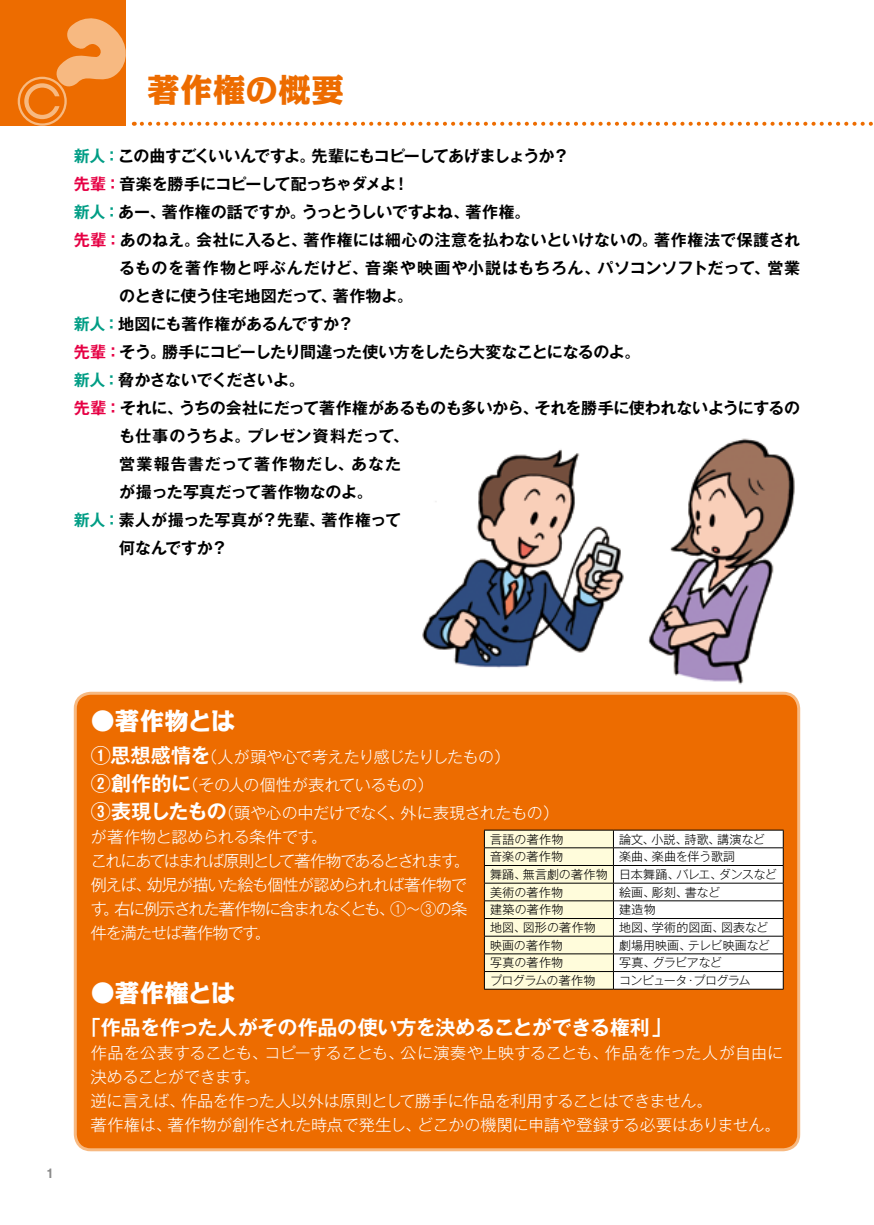
<style>
.page{position:relative;width:874px;height:1225px;background:#fff}
.page>*{position:absolute;margin:0;border:0;box-sizing:border-box;transform-origin:0 0}
.t1{font:800 32px "Kakumin Pro";letter-spacing:.03em;color:#ed6c00}
.t2{font:800 24px "Kakumin Pro";letter-spacing:-.005em;color:#fff}
.t3{font:700 20px "Gothic MB101 Pr 6 N De";letter-spacing:-.015em;color:#fff}
.t4{font:300 16px/24px "Gothic MB101 Pr 6 N";letter-spacing:-.01em;color:#fff}
.t5{font:700 16px "Gothic MB101 Pr 6 N De";letter-spacing:-.005em;color:#000}
.t6{font:300 16px/24px "Gothic MB101 Pr 6 N";letter-spacing:-.055em;color:#fff}
.t7{font:300 16px/28px "Gothic MB101 Pr 6 N";letter-spacing:-.03em;color:#fff}
.t8{font:700 16px "Gothic MB101 Pr 6 N De";letter-spacing:-.025em;color:#000}
.t9{font:700 16px "Gothic MB101 Pr 6 N De";letter-spacing:.04em;color:#000}
.t10{font:700 16px "Gothic MB101 Pr 6 N De";letter-spacing:-.04em;color:#000}
.t11{font:700 16px "Gothic MB101 Pr 6 N De";letter-spacing:-.045em;color:#000}
.t12{font:700 16px "Gothic MB101 Pr 6 N De";letter-spacing:-.055em;color:#000}
.t13{font:700 16px "Gothic MB101 Pr 6 N De";letter-spacing:-.03em;color:#000}
.t14{font:700 16px "Gothic MB101 Pr 6 N De";letter-spacing:.025em;color:#000}
.t15{font:700 16px "Gothic MB101 Pr 6 N De";letter-spacing:.065em;color:#000}
.t16{font:300 12px/17.6px "Gothic MB101 Pr 6 N";letter-spacing:.01em;color:#000}
.t17{font:300 12px "Gothic MB101 Pr 6 N";letter-spacing:-.055em;color:#000}
.t18{font:300 12px "Gothic MB101 Pr 6 N";letter-spacing:-.035em;color:#000}
.t19{font:300 12px "Gothic MB101 Pr 6 N";letter-spacing:-.04em;color:#000}
.t20{font:700 12px "Gothic MB101 Pr 6 N De";color:#898989}
.s1{color:#009d85}
.s2{color:#e60044}
.s3{font-family:"Gothic MB101 Pr 6 N De";font-weight:700;font-size:20px}
</style>
<div class="page">
<div style="left:75px;top:693px;width:723px;height:456px;background:#ed6c00;border-radius:16px"></div>
<div style="left:74px;top:692px;width:725px;height:459px;border:3px solid #f7b981;border-radius:16px"></div>
<img style="left:422px;top:438px;width:373px;height:247px">
<svg style="left:484px;top:830px;width:299px;height:159px"></svg>
<hr style="left:484px;top:989px;width:129px;height:1px;background:#000">
<hr style="left:613px;top:989px;width:170px;height:1px;background:#000">
<div style="left:0;top:0;width:126px;height:126px;background:#ed6c00"></div>
<svg style="left:18px;top:18px;width:108px;height:108px"></svg>
<svg style="left:142px;top:122px;width:731px;height:4px"></svg>
<h1 class="t1" style="left:147px;top:64px;width:198px">著作権の概要</h1>
<p class="t12" style="left:74px;top:142px;width:496px"><span class="s1">新人：</span>この曲すごくいいんですよ。先輩にもコピーしてあげましょうか？</p>
<p class="t10" style="left:74px;top:170px;width:337px"><span class="s2">先輩：</span>音楽を勝手にコピーして配っちゃダメよ！</p>
<p class="t5" style="left:74px;top:198px;width:458px"><span class="s1">新人：</span>あー、著作権の話ですか。うっとうしいですよね、著作権。</p>
<p class="t5" style="left:74px;top:226px;width:727px"><span class="s2">先輩：</span>あのねえ。会社に入ると、著作権には細心の注意を払わないといけないの。著作権法で保護され</p>
<p class="t9" style="left:119px;top:254px;width:682px">るものを著作物と呼ぶんだけど、音楽や映画や小説はもちろん、パソコンソフトだって、営業</p>
<p class="t13" style="left:119px;top:282px;width:295px">のときに使う住宅地図だって、著作物よ。</p>
<p class="t5" style="left:74px;top:310px;width:281px"><span class="s1">新人：</span>地図にも著作権があるんですか？</p>
<p class="t11" style="left:74px;top:338px;width:568px"><span class="s2">先輩：</span>そう。勝手にコピーしたり間違った使い方をしたら大変なことになるのよ。</p>
<p class="t10" style="left:74px;top:366px;width:232px"><span class="s1">新人：</span>脅かさないでくださいよ。</p>
<p class="t8" style="left:74px;top:394px;width:727px"><span class="s2">先輩：</span>それに、うちの会社にだって著作権があるものも多いから、それを勝手に使われないようにするの</p>
<p class="t14" style="left:119px;top:422px;width:291px">も仕事のうちよ。プレゼン資料だって、</p>
<p class="t15" style="left:119px;top:450px;width:283px">営業報告書だって著作物だし、あなた</p>
<p class="t5" style="left:119px;top:478px;width:255px">が撮った写真だって著作物なのよ。</p>
<p class="t5" style="left:74px;top:506px;width:328px"><span class="s1">新人：</span>素人が撮った写真が？先輩、著作権って</p>
<p class="t5" style="left:119px;top:534px;width:110px">何なんですか？</p>
<p class="t20" style="left:45px;top:1163px;width:11px">1</p>
<h2 class="t2" style="left:91px;top:702px;width:146px">●著作物とは</h2>
<p class="t7" style="left:91px;top:741px;width:469px"><span class="s3">①思想感情を</span>（人が頭や心で考えたり感じたりしたもの）<br><span class="s3">②創作的に</span>（その人の個性が表れているもの）<br><span class="s3">③表現したもの</span>（頭や心の中だけでなく、外に表現されたもの）</p>
<p class="t6" style="left:91px;top:824px;width:380px">が著作物と認められる条件です。<br>これにあてはまれば原則として著作物であるとされます。例えば、幼児が描いた絵も個性が認められれば著作物です。右に例示された著作物に含まれなくとも、①～③の条件を満たせば著作物です。</p>
<p class="t16" style="left:490px;top:829px;width:75px">言語の著作物</p>
<p class="t16" style="left:618px;top:829px;width:147px">論文、小説、詩歌、講演など</p>
<p class="t16" style="left:490px;top:847px;width:75px">音楽の著作物</p>
<p class="t16" style="left:490px;top:847px;width:288px;text-indent:129px">楽曲、楽曲を伴う歌詞<br>舞踊、無言劇の著作物 日本舞踊、バレエ、ダンスなど美術の著作物</p>
<p class="t16" style="left:618px;top:882px;width:102px">絵画、彫刻、書など</p>
<p class="t16" style="left:490px;top:900px;width:75px">建築の著作物</p>
<p class="t16" style="left:618px;top:900px;width:38px">建造物</p>
<p class="t16" style="left:490px;top:917px;width:107px">地図、図形の著作物</p>
<p class="t16" style="left:618px;top:917px;width:150px">地図、学術的図面、図表など</p>
<p class="t16" style="left:490px;top:935px;width:74px">映画の著作物</p>
<p class="t16" style="left:618px;top:935px;width:152px">劇場用映画、テレビ映画など</p>
<p class="t16" style="left:490px;top:953px;width:75px">写真の著作物</p>
<p class="t18" style="left:618px;top:952px;width:104px">写真、グラビアなど</p>
<p class="t19" style="left:490px;top:970px;width:107px">プログラムの著作物</p>
<p class="t17" style="left:618px;top:970px;width:133px">コンピュータ･プログラム</p>
<h2 class="t2" style="left:91px;top:974px;width:146px">●著作権とは</h2>
<p class="t3" style="left:81px;top:1010px;width:592px">「作品を作った人がその作品の使い方を決めることができる権利」</p>
<p class="t4" style="left:91px;top:1040px;width:693px">作品を公表することも、コピーすることも、公に演奏や上映することも、作品を作った人が自由に決めることができます。<br>逆に言えば、作品を作った人以外は原則として勝手に作品を利用することはできません。<br>著作権は、著作物が創作された時点で発生し、どこかの機関に申請や登録する必要はありません。</p>
</div>
